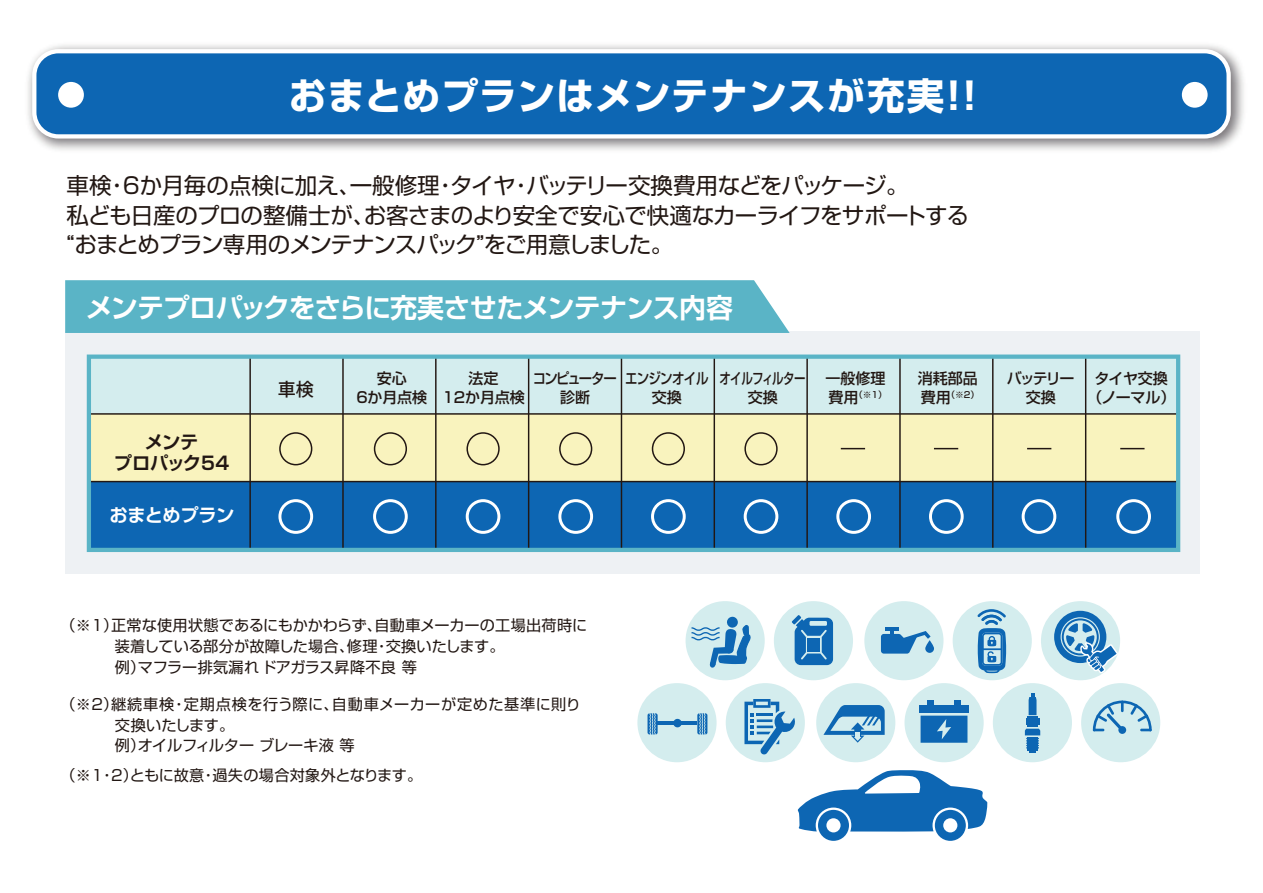
<style>
.page{position:relative;width:1263px;height:893px;background:#fff}
.page>*{position:absolute;margin:0;border:0;box-sizing:border-box;transform-origin:0 0}
.t1{font:700 37.5px "Shin Go Pr 6 N";letter-spacing:.035em;color:#fff}
.t2{font:700 27px "Shin Go Pr 6 N De";letter-spacing:-.03em;color:#fff}
.t3{font:22.5px/29.7px "Shin Go Pr 6 N";letter-spacing:-.035em;color:#221713}
.t4{font:700 18.3px/21.8px "Shin Go Pr 6 N De";letter-spacing:-.005em;color:#221713;text-align:center}
.t5{font:700 18.3px "Shin Go Pr 6 N De";letter-spacing:-.02em;color:#fff}
.t6{font:500 18px "Koz Go Pr 6 N";color:#221713}
.t7{font:15.15px/20.7px "Shin Go Pr 6 N";letter-spacing:.01em;color:#221713}
.t8{font:500 15px/18.3px "Shin Go Pr 6 N";letter-spacing:-.025em;color:#221713;text-align:center}
.t9{font:500 15px/18.3px "Shin Go Pr 6 N";letter-spacing:-.025em;color:#221713;text-align:center;scale:.76 1}
.t10{font:500 15px/18.3px "Shin Go Pr 6 N";letter-spacing:-.055em;color:#221713;text-align:center;scale:.83 1}
.t11{font:500 15px/18.3px "Shin Go Pr 6 N";letter-spacing:-.115em;color:#221713;text-align:center;scale:.89 1}
.t12{font:500 15px/18.3px "Shin Go Pr 6 N";letter-spacing:-.005em;color:#221713;text-align:center}
.t13{font:500 8.7px "Shin Go Pr 6 N";color:#221713}
.s1{font-size:15px}
</style>
<div class="page">
<div style="left:816px;top:683px;width:79px;height:79px;background:#d4edee;border-radius:50%"></div>
<div style="left:904px;top:683px;width:80px;height:79px;background:#d4edee;border-radius:50%"></div>
<div style="left:993px;top:683px;width:79px;height:79px;background:#d4edee;border-radius:50%"></div>
<div style="left:1081px;top:683px;width:79px;height:79px;background:#d4edee;border-radius:50%"></div>
<div style="left:864px;top:601px;width:79px;height:79px;background:#d4edee;border-radius:50%"></div>
<div style="left:953px;top:601px;width:79px;height:79px;background:#d4edee;border-radius:50%"></div>
<div style="left:637px;top:683px;width:79px;height:79px;background:#d4edee;border-radius:50%"></div>
<div style="left:726px;top:683px;width:79px;height:79px;background:#d4edee;border-radius:50%"></div>
<div style="left:685px;top:601px;width:80px;height:79px;background:#d4edee;border-radius:50%"></div>
<div style="left:774px;top:601px;width:79px;height:79px;background:#d4edee;border-radius:50%"></div>
<div style="left:1041px;top:601px;width:79px;height:79px;background:#d4edee;border-radius:50%"></div>
<div style="left:65px;top:332px;width:1134px;height:242px;background:#eef1f4"></div>
<img style="left:28px;top:45px;width:1216px;height:105px">
<div style="left:34px;top:51px;width:1195px;height:85px;background:#0d66b3;border-radius:24px"></div>
<div style="left:32px;top:49px;width:1199px;height:90px;border:4px solid #fff;border-radius:24px"></div>
<div style="left:58px;top:82px;width:26px;height:26px;background:#fff;border-radius:50%"></div>
<div style="left:1182px;top:82px;width:25px;height:26px;background:#fff;border-radius:50%"></div>
<div style="left:65px;top:280px;width:725px;height:53px;background:#5ab4c6"></div>
<div style="left:89px;top:357px;width:1089px;height:58px;background:#d4edee"></div>
<div style="left:89px;top:415px;width:1089px;height:135px;background:#0d66b3"></div>
<div style="left:89px;top:415px;width:1089px;height:67px;background:#f9f3be"></div>
<hr style="left:992px;top:358px;width:1px;height:191px;background:#221713">
<hr style="left:1085px;top:358px;width:1px;height:191px;background:#221713">
<hr style="left:899px;top:358px;width:2px;height:191px;background:#221713">
<hr style="left:806px;top:358px;width:2px;height:191px;background:#221713">
<hr style="left:713px;top:358px;width:2px;height:191px;background:#221713">
<hr style="left:621px;top:358px;width:1px;height:191px;background:#221713">
<hr style="left:528px;top:358px;width:1px;height:191px;background:#221713">
<hr style="left:435px;top:358px;width:1px;height:191px;background:#221713">
<hr style="left:342px;top:358px;width:2px;height:191px;background:#221713">
<hr style="left:249px;top:358px;width:2px;height:191px;background:#221713">
<hr style="left:89px;top:413px;width:1089px;height:2px;background:#221713">
<hr style="left:89px;top:481px;width:1089px;height:1px;background:#221713">
<div style="left:278px;top:499px;width:35px;height:35px;border:3px solid #fff;border-radius:50%"></div>
<div style="left:279px;top:432px;width:33px;height:33px;border:2px solid #221713;border-radius:50%"></div>
<div style="left:373px;top:499px;width:35px;height:35px;border:3px solid #fff;border-radius:50%"></div>
<div style="left:374px;top:432px;width:33px;height:33px;border:2px solid #221713;border-radius:50%"></div>
<div style="left:466px;top:499px;width:34px;height:35px;border:3px solid #fff;border-radius:50%"></div>
<div style="left:466px;top:432px;width:34px;height:33px;border:2px solid #221713;border-radius:50%"></div>
<div style="left:558px;top:499px;width:35px;height:35px;border:3px solid #fff;border-radius:50%"></div>
<div style="left:559px;top:432px;width:33px;height:33px;border:2px solid #221713;border-radius:50%"></div>
<div style="left:651px;top:499px;width:35px;height:35px;border:3px solid #fff;border-radius:50%"></div>
<div style="left:652px;top:432px;width:33px;height:33px;border:2px solid #221713;border-radius:50%"></div>
<div style="left:744px;top:499px;width:34px;height:35px;border:3px solid #fff;border-radius:50%"></div>
<div style="left:744px;top:432px;width:34px;height:33px;border:2px solid #221713;border-radius:50%"></div>
<div style="left:836px;top:499px;width:35px;height:35px;border:3px solid #fff;border-radius:50%"></div>
<div style="left:929px;top:499px;width:35px;height:35px;border:3px solid #fff;border-radius:50%"></div>
<div style="left:1022px;top:499px;width:34px;height:35px;border:3px solid #fff;border-radius:50%"></div>
<div style="left:1116px;top:499px;width:35px;height:35px;border:3px solid #fff;border-radius:50%"></div>
<svg style="left:841px;top:448px;width:24px;height:1px"></svg>
<svg style="left:934px;top:448px;width:24px;height:1px"></svg>
<svg style="left:1027px;top:448px;width:24px;height:1px"></svg>
<svg style="left:1120px;top:448px;width:24px;height:1px"></svg>
<div style="left:87px;top:354px;width:1093px;height:198px;border:4px solid #5ab4c6"></div>
<div style="left:1027px;top:717px;width:11px;height:10px;background:#0d66b3"></div>
<div style="left:1026px;top:719px;width:13px;height:6px;background:#0d66b3"></div>
<svg style="left:1028px;top:693px;width:8px;height:22px"></svg>
<svg style="left:1025px;top:729px;width:15px;height:24px"></svg>
<svg style="left:647px;top:713px;width:11px;height:21px"></svg>
<svg style="left:697px;top:713px;width:10px;height:21px"></svg>
<hr style="left:658px;top:721px;width:39px;height:4px;background:#0d66b3">
<div style="left:673px;top:719px;width:9px;height:8px;background:#0d66b3;border-radius:50%"></div>
<svg style="left:792px;top:615px;width:41px;height:50px"></svg>
<div style="left:808px;top:638px;width:12px;height:14px;background:#0d66b3"></div>
<svg style="left:1093px;top:701px;width:59px;height:31px"></svg>
<svg style="left:744px;top:699px;width:51px;height:56px"></svg>
<div style="left:919px;top:705px;width:50px;height:7px;background:#0d66b3"></div>
<div style="left:927px;top:700px;width:6px;height:9px;background:#0d66b3"></div>
<div style="left:955px;top:700px;width:6px;height:9px;background:#0d66b3"></div>
<svg style="left:920px;top:716px;width:47px;height:27px"></svg>
<svg style="left:798px;top:770px;width:189px;height:71px"></svg>
<svg style="left:1054px;top:611px;width:66px;height:65px"></svg>
<hr style="left:885px;top:627px;width:13px;height:4px;background:#0d66b3">
<svg style="left:881px;top:629px;width:49px;height:25px"></svg>
<svg style="left:925px;top:640px;width:9px;height:13px"></svg>
<div style="left:727px;top:616px;width:11px;height:12px;background:#0d66b3;border-radius:50%"></div>
<svg style="left:691px;top:625px;width:60px;height:43px"></svg>
<svg style="left:823px;top:705px;width:62px;height:38px"></svg>
<svg style="left:977px;top:609px;width:29px;height:64px"></svg>
<h1 class="t1" style="left:289px;top:66px;width:701px">おまとめプランはメンテナンスが充実！！</h1>
<h3 class="t3" style="left:67px;top:169px;width:904px">車検・6か月毎の点検に加え、一般修理・タイヤ・バッテリー交換費用などをパッケージ。<br>私ども日産のプロの整備士が、お客さまのより安全で安心で快適なカーライフをサポートする“おまとめプラン専用のメンテナンスパック”をご用意しました。</h3>
<h2 class="t2" style="left:86px;top:285px;width:649px">メンテプロパックをさらに充実させたメンテナンス内容</h2>
<p class="t4" style="left:114px;top:430px;width:117px">メンテ<br>プロパック54</p>
<p class="t5" style="left:109px;top:500px;width:127px">おまとめプラン</p>
<p class="t8" style="left:377px;top:369px;width:31px">安心</p>
<p class="t6" style="left:278px;top:380px;width:37px">車検</p>
<p class="t8" style="left:356px;top:387px;width:72px">6か月点検</p>
<p class="t12" style="left:442px;top:369px;width:84px">法定<br>12か月点検</p>
<p class="t11" style="left:533px;top:369px;width:96px">コンピューター診断</p>
<p class="t10" style="left:625px;top:369px;width:102px">エンジンオイル交換</p>
<p class="t9" style="left:719px;top:369px;width:115px">オイルフィルター交換</p>
<p class="t8" style="left:825px;top:369px;width:61px">一般修理</p>
<p class="t13" style="left:828px;top:387px;width:60px"><span class="s1">費用</span>（※1）</p>
<p class="t8" style="left:918px;top:369px;width:61px">消耗部品</p>
<p class="t13" style="left:921px;top:387px;width:60px"><span class="s1">費用</span>（※2）</p>
<p class="t8" style="left:1007px;top:369px;width:69px">バッテリー交換</p>
<p class="t8" style="left:1087px;top:369px;width:90px">タイヤ交換（ノーマル）</p>
<p class="t7" style="left:115px;top:614px;width:474px;text-indent:-54px">（※1）正常な使用状態であるにもかかわらず、自動車メーカーの工場出荷時に装着している部分が故障した場合、修理・交換いたします。<br>例）マフラー排気漏れ ドアガラス昇降不良 等</p>
<p class="t7" style="left:115px;top:693px;width:468px;text-indent:-54px">（※2）継続車検・定期点検を行う際に、自動車メーカーが定めた基準に則り交換いたします。<br>例）オイルフィルター ブレーキ液 等</p>
<p class="t7" style="left:60px;top:763px;width:363px">（※1・2）ともに故意・過失の場合対象外となります。</p>
</div>
